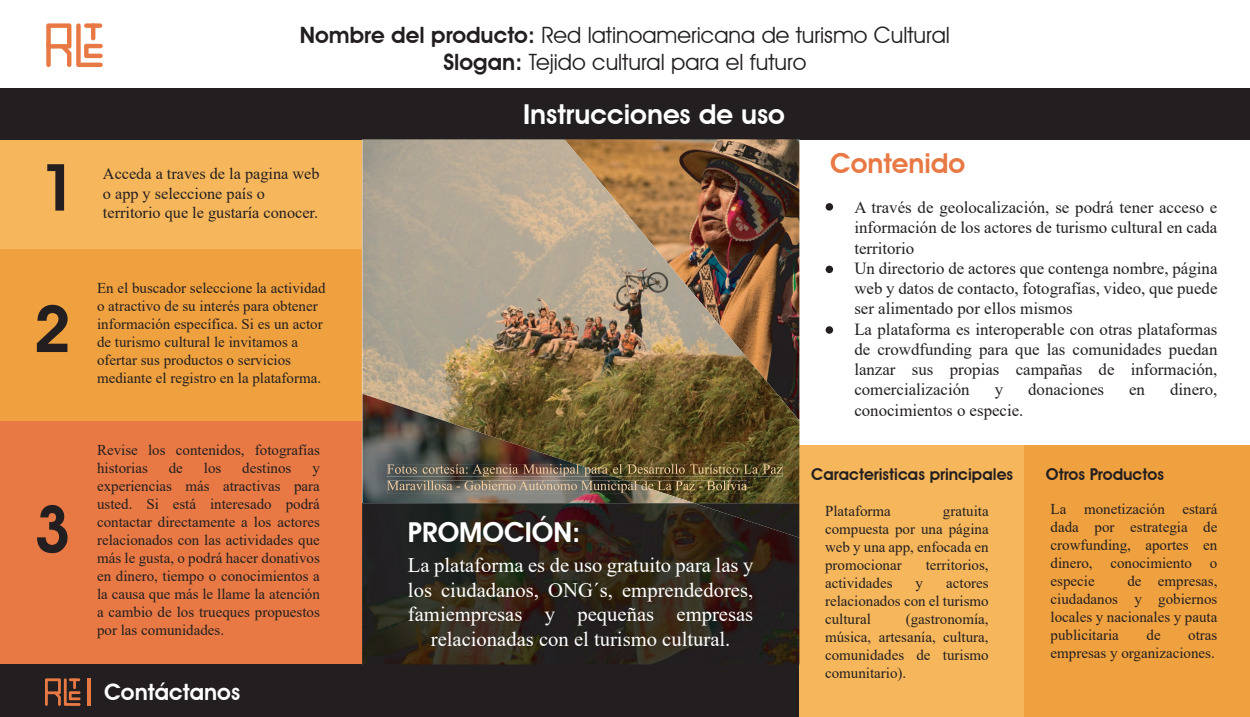
<style>
.page{position:relative;width:1250px;height:717px;background:#fff}
.page>*{position:absolute;margin:0;border:0;box-sizing:border-box;transform-origin:0 0}
.t1{font:600 65.25px/141.4px "Avant Garde IT Cby BT";color:#231f20}
.t2{font:600 27.44px "Avant Garde IT Cby BT";color:#fff}
.t3{font:600 27.44px "Avant Garde IT Cby BT";color:#e87944}
.t4{font:22.5px/27px "Avant Garde IT Cby BT";color:#231f20;text-align:center}
.t5{font:600 22.5px "Avant Garde IT Cby BT";color:#fff}
.t6{font:20.62px/24.8px "Times New Roman";color:#fff;text-align:center}
.t7{font:16.88px/20.2px "Times New Roman";color:#231f20}
.t8{font:16.25px/19.5px "Times New Roman";color:#231f20}
.t9{font:600 16.25px "Avant Garde IT Cby BT";color:#231f20}
.t10{font:15px/18px "Times New Roman";color:#231f20;text-align:justify}
.s1{font-weight:600}
</style>
<div class="page">
<img style="left:363px;top:503px;width:436px;height:161px">
<div style="left:0;top:139px;width:362px;height:111px;background:#f6b75c"></div>
<div style="left:0;top:249px;width:362px;height:172px;background:#f0a13f"></div>
<div style="left:0;top:421px;width:362px;height:243px;background:#e87944"></div>
<div style="left:0;top:88px;width:1250px;height:51px;background:#231f20"></div>
<div style="left:0;top:664px;width:799px;height:53px;background:#231f20"></div>
<svg style="left:45px;top:678px;width:36px;height:28px"></svg>
<svg style="left:46px;top:23px;width:57px;height:44px"></svg>
<hr style="left:88px;top:678px;width:3px;height:28px;background:#e87944">
<div style="left:799px;top:445px;width:225px;height:272px;background:#f6b75c"></div>
<div style="left:1024px;top:445px;width:226px;height:272px;background:#f0a13f"></div>
<div style="left:826px;top:203px;width:7px;height:8px;background:#231f20;border-radius:50%"></div>
<div style="left:826px;top:266px;width:7px;height:7px;background:#231f20;border-radius:50%"></div>
<div style="left:826px;top:326px;width:7px;height:8px;background:#231f20;border-radius:50%"></div>
<svg style="left:362px;top:139px;width:437px;height:364px;background:#a3957c"></svg>
<img style="left:564px;top:139px;width:235px;height:281px">
<img style="left:362px;top:394px;width:332px;height:109px">
<img style="left:614px;top:464px;width:169px;height:12px">
<img style="left:387px;top:464px;width:227px;height:12px">
<img style="left:664px;top:480px;width:83px;height:13px">
<img style="left:387px;top:480px;width:277px;height:13px">
<hr style="left:362px;top:503px;width:1px;height:161px;background:#443f30">
<img style="left:694px;top:503px;width:105px;height:35px">
<h1 class="t1" style="left:33px;top:116px;width:45px">1<br>2</h1>
<h1 class="t1" style="left:33px;top:458px;width:39px">3</h1>
<h3 class="t4" style="left:300px;top:22px;width:652px"><span class="s1">Nombre del producto:</span> Red latinoamericana de turismo Cultural<br><span class="s1">Slogan:</span> Tejido cultural para el futuro</h3>
<p class="t8" style="left:103px;top:164px;width:218px">Acceda a traves de la pagina web o app y seleccione país o territorio que le gustaría conocer.</p>
<p class="t10" style="left:97px;top:279px;width:230px;text-align:left">En el buscador seleccione la actividad o atractivo de su interés para obtener información específica. Si es un actor de turismo cultural le invitamos a ofertar sus productos o servicios mediante el registro en la plataforma.</p>
<p class="t10" style="left:97px;top:441px;width:224px">Revise los contenidos, fotografías historias</p>
<p class="t10" style="left:169px;top:459px;width:16px">de</p>
<p class="t10" style="left:204px;top:459px;width:19px">los</p>
<p class="t10" style="left:242px;top:459px;width:51px">destinos</p>
<p class="t10" style="left:97px;top:459px;width:224px;text-indent:215px">y experiencias más atractivas para usted. Si está interesado podrá contactar directamente a los actores relacionados con las actividades que más le gusta, o podrá hacer donativos en dinero, tiempo o conocimientos a la causa que más le llame la atención a cambio de los trueques propuestos por las comunidades.</p>
<h3 class="t5" style="left:104px;top:678px;width:138px">Contáctanos</h3>
<h2 class="t2" style="left:523px;top:98px;width:263px">Instrucciones de uso</h2>
<h2 class="t2" style="left:408px;top:515px;width:174px">PROMOCIÓN:</h2>
<h3 class="t6" style="left:408px;top:552px;width:347px">La plataforma es de uso gratuito para las y los ciudadanos, ONG´s, emprendedores, famiempresas y pequeñas empresas relacionadas con el turismo cultural.</h3>
<h2 class="t3" style="left:830px;top:147px;width:137px">Contenido</h2>
<p class="t7" style="left:854px;top:197px;width:365px">A través de geolocalización, se podrá tener acceso e información de los actores de turismo cultural en cada territorio<br>Un directorio de actores que contenga nombre, página web y datos de contacto, fotografías, video, que puede ser alimentado por ellos mismos<br>La plataforma es interoperable con otras plataformas de crowdfunding para que las comunidades puedan lanzar sus propias campañas de información, comercialización</p>
<p class="t7" style="left:995px;top:379px;width:10px">y</p>
<p class="t7" style="left:1028px;top:379px;width:77px">donaciones</p>
<p class="t7" style="left:1129px;top:379px;width:17px">en</p>
<p class="t7" style="left:1170px;top:379px;width:49px">dinero,</p>
<p class="t7" style="left:854px;top:399px;width:171px">conocimientos o especie.</p>
<p class="t9" style="left:811px;top:464px;width:203px">Caracteristicas principales</p>
<p class="t9" style="left:1046px;top:464px;width:120px">Otros Productos</p>
<p class="t10" style="left:825px;top:502px;width:67px">Plataforma</p>
<p class="t10" style="left:1051px;top:499px;width:168px">La monetización estará dada por estrategia de crowfunding, aportes en dinero, conocimiento o especie</p>
<p class="t10" style="left:825px;top:502px;width:165px;text-indent:118px">gratuita compuesta por una página web y una app, enfocada en promocionar</p>
<p class="t10" style="left:926px;top:556px;width:64px">territorios,</p>
<p class="t10" style="left:1051px;top:571px;width:168px;text-indent:77px">de empresas, ciudadanos y gobiernos locales y nacionales y pauta publicitaria</p>
<p class="t10" style="left:825px;top:574px;width:69px">actividades</p>
<p class="t10" style="left:916px;top:574px;width:9px">y</p>
<p class="t10" style="left:825px;top:574px;width:165px;text-indent:121px">actores relacionados con el turismo cultural</p>
<p class="t10" style="left:825px;top:610px;width:165px;text-indent:81px">(gastronomía, música, artesanía, cultura, comunidades de turismo comunitario).</p>
<p class="t10" style="left:1147px;top:625px;width:16px">de</p>
<p class="t10" style="left:1051px;top:625px;width:168px;text-align:right">otras<br>empresas y organizaciones.</p>
</div>
